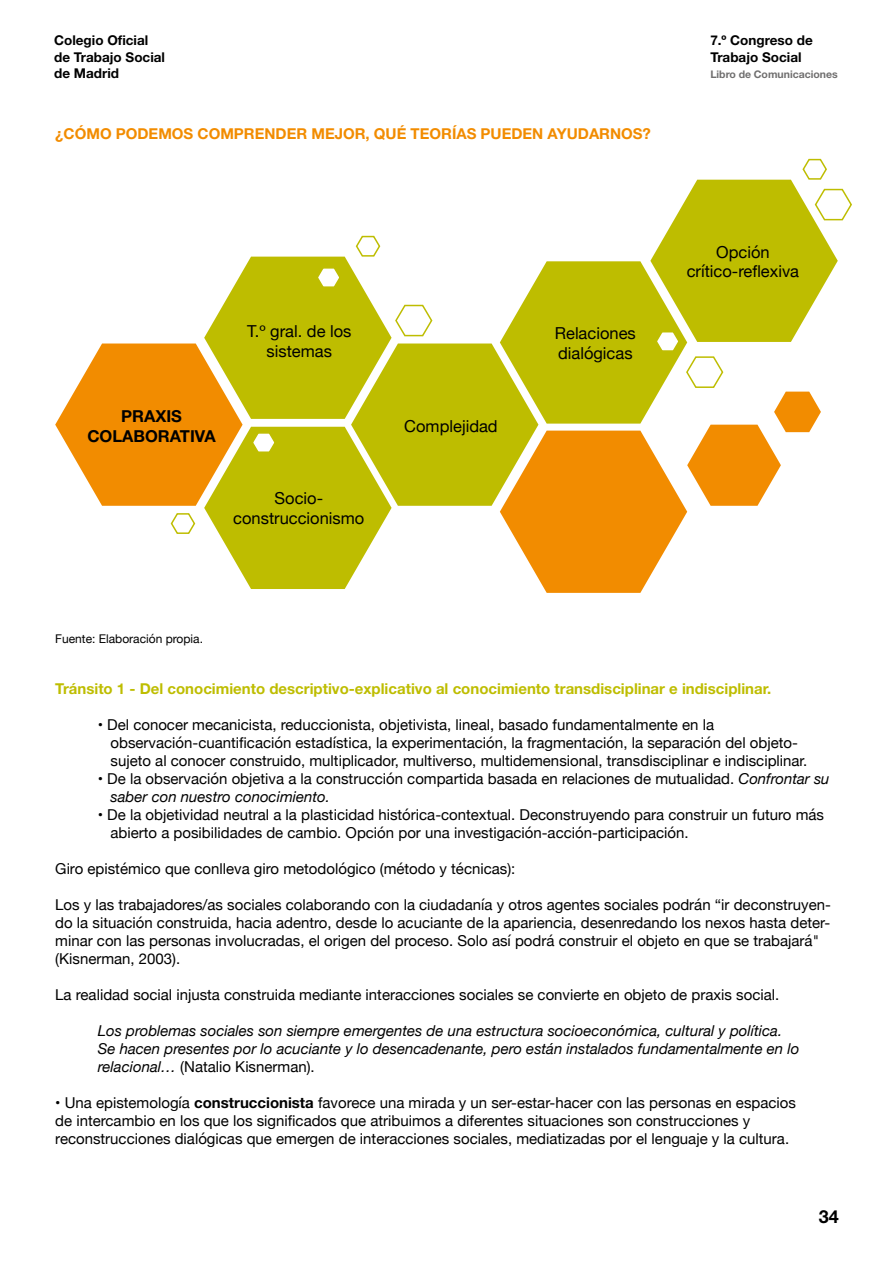
<style>
.page{position:relative;width:893px;height:1263px;background:#fff}
.page>*{position:absolute;margin:0;border:0;box-sizing:border-box;transform-origin:0 0}
.t1{font:700 18px "Helvetica Neue";color:#000}
.t2{font:16.5px/19.8px "Helvetica Neue";color:#000;text-align:center}
.t3{font:700 16.5px/19.8px "Helvetica Neue LT Std";color:#000;text-align:center}
.t4{font:15px/18px "Helvetica Neue";color:#000}
.t5{font:italic 15px/18px "Helvetica Neue";color:#000}
.t6{font:700 15px "Helvetica Neue";color:#bebd00}
.t7{font:700 15px "Helvetica Neue";color:#f28c00}
.t8{font:700 13.5px/16.2px "Helvetica Neue";color:#000}
.t9{font:12px "Helvetica Neue";color:#000}
.t10{font:700 10.5px "Helvetica Neue";color:#706f6f}
.s1{font-style:italic}
.s2{font-style:normal}
.s3{font-family:"Helvetica Neue LT Std";font-weight:700}
</style>
<div class="page">
<svg style="left:55px;top:158px;width:797px;height:435px"></svg>
<p class="t8" style="left:54px;top:32px;width:112px">Colegio Oficial de Trabajo Social de Madrid</p>
<p class="t7" style="left:55px;top:125px;width:597px">¿CÓMO PODEMOS COMPRENDER MEJOR, QUÉ TEORÍAS PUEDEN AYUDARNOS?</p>
<p class="t8" style="left:710px;top:32px;width:104px">7.º Congreso de<br>Trabajo Social</p>
<p class="t10" style="left:710px;top:68px;width:129px">Libro de Comunicaciones</p>
<p class="t2" style="left:247px;top:322px;width:106px">T.º gral. de los sistemas</p>
<p class="t3" style="left:87px;top:406px;width:130px">PRAXIS<br>COLABORATIVA</p>
<p class="t2" style="left:233px;top:489px;width:133px">Socio&shy;construccionismo</p>
<p class="t2" style="left:404px;top:417px;width:95px">Complejidad</p>
<p class="t2" style="left:555px;top:324px;width:82px;text-align:left">Relaciones dialógicas</p>
<p class="t2" style="left:687px;top:243px;width:114px">Opción crítico-reflexiva</p>
<p class="t9" style="left:55px;top:630px;width:149px">Fuente: Elaboración propia.</p>
<p class="t6" style="left:55px;top:679px;width:718px">Tránsito 1 - Del conocimiento descriptivo-explicativo al conocimiento transdisciplinar e indisciplinar.</p>
<p class="t4" style="left:111px;top:716px;width:698px;text-indent:-13px">• Del conocer mecanicista, reduccionista, objetivista, lineal, basado fundamentalmente en la observación-cuantificación estadística, la experimentación, la fragmentación, la separación del objeto&shy;sujeto al conocer construido, multiplicador, multiverso, multidemensional, transdisciplinar e indisciplinar.</p>
<p class="t4" style="left:111px;top:770px;width:721px;text-indent:-13px">• De la observación objetiva a la construcción compartida basada en relaciones de mutualidad. <span class="s1">Confrontar su saber con nuestro conocimiento.</span></p>
<p class="t4" style="left:111px;top:806px;width:715px;text-indent:-13px">• De la objetividad neutral a la plasticidad histórica-contextual. Deconstruyendo para construir un futuro más abierto a posibilidades de cambio. Opción por una investigación-acción-participación.</p>
<p class="t4" style="left:55px;top:860px;width:462px">Giro epistémico que conlleva giro metodológico (método y técnicas):</p>
<p class="t4" style="left:55px;top:896px;width:777px">Los y las trabajadores/as sociales colaborando con la ciudadanía y otros agentes sociales podrán “ir deconstruyen&shy;do la situación construida, hacia adentro, desde lo acuciante de la apariencia, desenredando los nexos hasta deter&shy;minar con las personas involucradas, el origen del proceso. Solo así podrá construir el objeto en que se trabajará" (Kisnerman, 2003).</p>
<p class="t4" style="left:55px;top:986px;width:725px">La realidad social injusta construida mediante interacciones sociales se convierte en objeto de praxis social.</p>
<p class="t5" style="left:98px;top:1021px;width:703px">Los problemas sociales son siempre emergentes de una estructura socioeconómica, cultural y política.<br>Se hacen presentes por lo acuciante y lo desencadenante, pero están instalados fundamentalmente en lo relacional… <span class="s2">(Natalio Kisnerman).</span></p>
<p class="t4" style="left:55px;top:1094px;width:742px">• Una epistemología <span class="s3">construccionista</span> favorece una mirada y un ser-estar-hacer con las personas en espacios de intercambio en los que los significados que atribuimos a diferentes situaciones son construcciones y reconstrucciones dialógicas que emergen de interacciones sociales, mediatizadas por el lenguaje y la cultura.</p>
<p class="t1" style="left:819px;top:1205px;width:22px">34</p>
</div>
